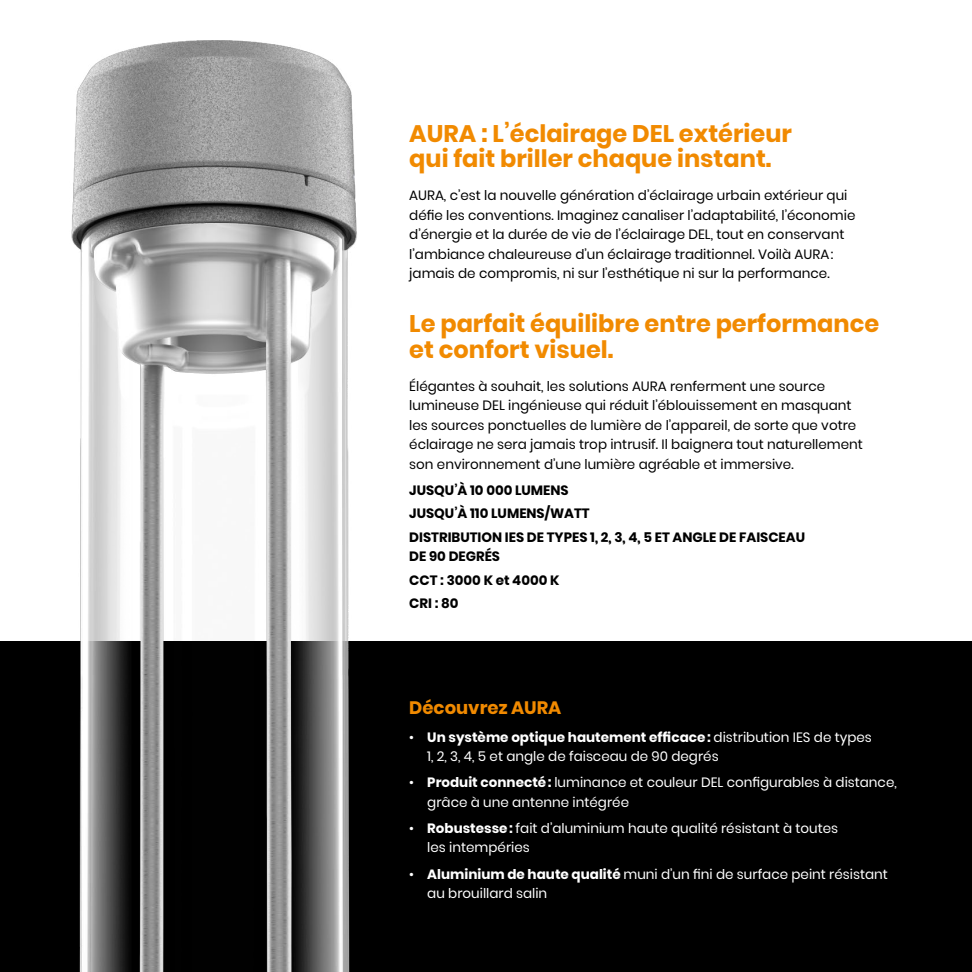
<style>
.page{position:relative;width:972px;height:972px;background:#fff}
.page>*{position:absolute;margin:0;border:0;box-sizing:border-box;transform-origin:0 0}
.t1{font:700 24px/25.5px "Poppins";color:#f18a00}
.t2{font:700 18px "Poppins";color:#f18a00}
.t3{font:13.5px/19.5px "Poppins";color:#000}
.t4{font:13.5px/19.5px "Poppins";color:#fff}
.t5{font:700 13.5px/23.4px "Poppins";color:#000}
.s1{font-weight:700}
</style>
<div class="page">
<div style="left:0;top:642px;width:972px;height:330px;background:#000"></div>
<img style="left:69px;top:40px;width:291px;height:932px">
<h1 class="t1" style="left:409px;top:121px;width:384px">AURA : L’éclairage DEL extérieur qui fait briller chaque instant.</h1>
<p class="t3" style="left:409px;top:186px;width:448px">AURA, c’est la nouvelle génération d’éclairage urbain extérieur qui défie les conventions. Imaginez canaliser l’adaptabilité, l’économie d’énergie et la durée de vie de l’éclairage DEL, tout en conservant l’ambiance chaleureuse d’un éclairage traditionnel. Voilà AURA: jamais de compromis, ni sur l’esthétique ni sur la performance.</p>
<h1 class="t1" style="left:409px;top:311px;width:472px">Le parfait équilibre entre performance et confort visuel.</h1>
<p class="t3" style="left:409px;top:376px;width:455px">Élégantes à souhait, les solutions AURA renferment une source lumineuse DEL ingénieuse qui réduit l’éblouissement en masquant les sources ponctuelles de lumière de l’appareil, de sorte que votre éclairage ne sera jamais trop intrusif. Il baignera tout naturellement son environnement d’une lumière agréable et immersive.</p>
<p class="t5" style="left:409px;top:479px;width:397px">JUSQU’À 10 000 LUMENS<br>JUSQU’À 110 LUMENS/WATT<br>DISTRIBUTION IES DE TYPES 1, 2, 3, 4, 5 ET ANGLE DE FAISCEAU</p>
<p class="t5" style="left:409px;top:545px;width:152px">DE 90 DEGRÉS<br>CCT : 3000 K et 4000 K<br>CRI : 80</p>
<h2 class="t2" style="left:409px;top:697px;width:154px">Découvrez AURA</h2>
<p class="t4" style="left:427px;top:727px;width:446px;text-indent:-18px">• <span class="s1">Un système optique hautement efficace:</span> distribution IES de types<br>1, 2, 3, 4, 5 et angle de faisceau de 90 degrés</p>
<p class="t4" style="left:427px;top:773px;width:471px;text-indent:-18px">• <span class="s1">Produit connecté:</span> luminance et couleur DEL configurables à distance, grâce à une antenne intégrée</p>
<p class="t4" style="left:427px;top:819px;width:412px;text-indent:-18px">• <span class="s1">Robustesse:</span> fait d’aluminium haute qualité résistant à toutes les intempéries</p>
<p class="t4" style="left:427px;top:864px;width:462px;text-indent:-18px">• <span class="s1">Aluminium de haute qualité</span> muni d’un fini de surface peint résistant au brouillard salin</p>
</div>
